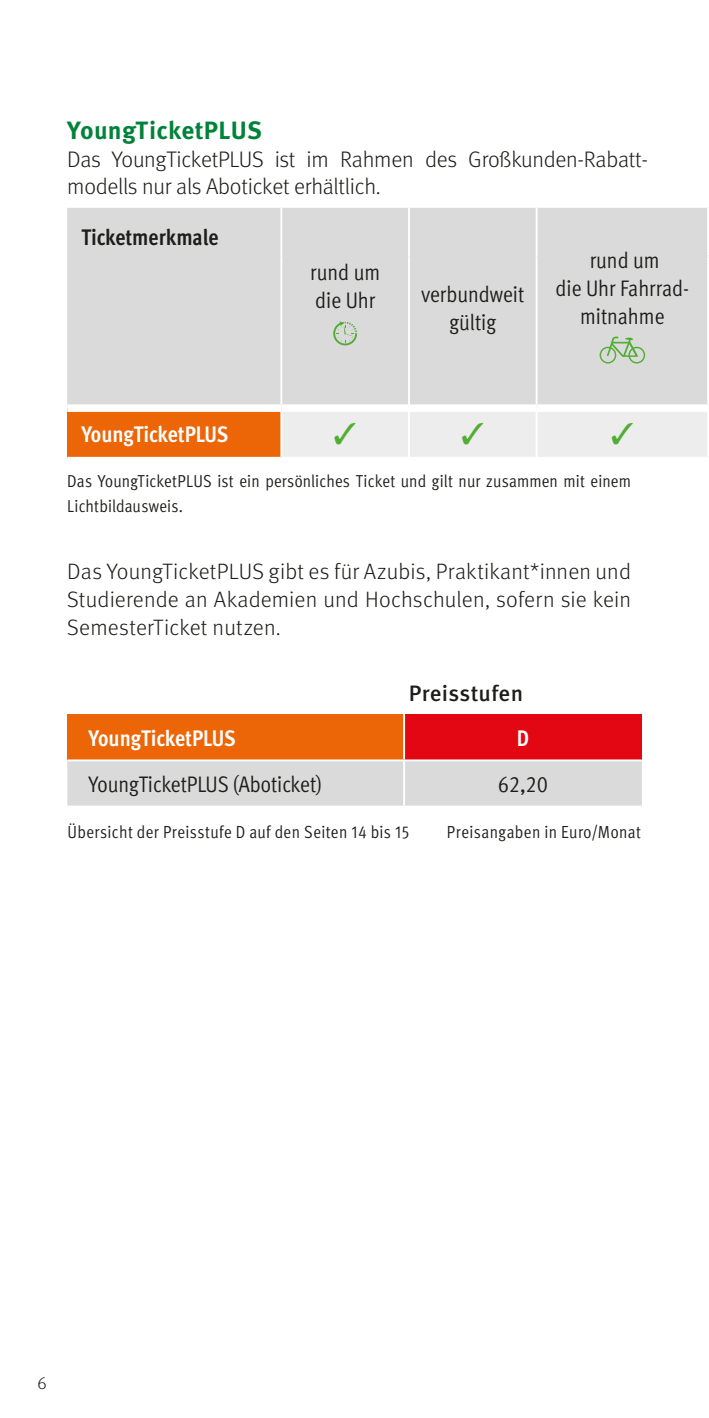
<style>
.page{position:relative;width:709px;height:1418px;background:#fff}
.page>*{position:absolute;margin:0;border:0;box-sizing:border-box;transform-origin:0 0}
.t1{font:700 25px "Meta Pro";letter-spacing:.01em;color:#008339}
.t2{font:22.5px/27.5px "Meta Pro Cond Norm";color:#1d1d1b;text-align:center}
.t3{font:300 22.5px/27.5px "Meta Pro";letter-spacing:-.01em;color:#1d1d1b}
.t4{font:700 condensed 22.5px "Meta Pro";letter-spacing:-.005em;color:#fff}
.t5{font:700 condensed 22.5px "Meta Pro";color:#1d1d1b}
.t6{font:300 22.25px/27.5px "Meta Pro";letter-spacing:.01em;color:#1d1d1b;text-align:justify}
.t7{font:500 22.25px "Meta Pro";letter-spacing:.01em;color:#1d1d1b}
.t8{font:condensed 17.5px "Meta Pro";letter-spacing:.02em;color:#1d1d1b}
.t9{font:300 17.5px "Meta Pro";color:#1d1d1b}
.t10{font:condensed 17.25px/25px "Meta Pro";letter-spacing:.005em;color:#1d1d1b}
</style>
<div class="page">
<div style="left:67px;top:408px;width:214px;height:50px;background:#ec6608"></div>
<div style="left:67px;top:208px;width:640px;height:196px;background:#dadada"></div>
<hr style="left:280px;top:208px;width:2px;height:48px;background:#fff">
<hr style="left:280px;top:256px;width:2px;height:148px;background:#fff">
<hr style="left:280px;top:412px;width:2px;height:45px;background:#fff">
<hr style="left:67px;top:457px;width:214px;height:2px;background:#fff">
<hr style="left:535px;top:208px;width:2px;height:48px;background:#fff">
<hr style="left:535px;top:256px;width:2px;height:148px;background:#fff">
<div style="left:67px;top:404px;width:214px;height:8px;background:#fff"></div>
<hr style="left:408px;top:208px;width:2px;height:48px;background:#fff">
<hr style="left:408px;top:256px;width:2px;height:152px;background:#fff">
<svg style="left:333px;top:321px;width:24px;height:24px"></svg>
<svg style="left:599px;top:336px;width:46px;height:27px"></svg>
<div style="left:67px;top:714px;width:337px;height:46px;background:#ec6608"></div>
<div style="left:404px;top:714px;width:238px;height:46px;background:#e30613"></div>
<div style="left:67px;top:761px;width:575px;height:44px;background:#dadada"></div>
<hr style="left:403px;top:714px;width:2px;height:45px;background:#fff">
<hr style="left:67px;top:759px;width:337px;height:2px;background:#fff">
<hr style="left:404px;top:759px;width:238px;height:2px;background:#fff">
<hr style="left:403px;top:761px;width:2px;height:44px;background:#fff">
<svg style="left:281px;top:404px;width:428px;height:54px"></svg>
<p class="t1" style="left:67px;top:111px;width:196px">YoungTicketPLUS</p>
<p class="t3" style="left:67px;top:144px;width:580px">Das YoungTicketPLUS ist im Rahmen des Großkunden-Rabatt&shy;modells nur als Aboticket erhältlich.</p>
<p class="t5" style="left:81px;top:220px;width:139px">Ticketmerkmale</p>
<p class="t2" style="left:310px;top:257px;width:71px;text-align:left">rund um die Uhr</p>
<p class="t2" style="left:421px;top:279px;width:104px">verbundweit gültig</p>
<p class="t2" style="left:555px;top:245px;width:135px">rund um<br>die Uhr Fahrrad&shy;mitnahme</p>
<p class="t4" style="left:81px;top:416px;width:149px">YoungTicketPLUS</p>
<p class="t10" style="left:67px;top:467px;width:565px">Das YoungTicketPLUS ist ein persönliches Ticket und gilt nur zusammen mit einem<br>Lichtbildausweis.</p>
<p class="t6" style="left:67px;top:557px;width:565px">Das YoungTicketPLUS gibt es für Azubis, Praktikant*innen und Studierende an Akademien und Hochschulen, sofern sie kein SemesterTicket nutzen.</p>
<p class="t7" style="left:409px;top:676px;width:116px">Preisstufen</p>
<p class="t4" style="left:89px;top:720px;width:149px">YoungTicketPLUS</p>
<p class="t4" style="left:517px;top:720px;width:14px">D</p>
<p class="t2" style="left:89px;top:769px;width:235px">YoungTicketPLUS (Aboticket)</p>
<p class="t2" style="left:498px;top:769px;width:52px">62,20</p>
<p class="t8" style="left:447px;top:819px;width:195px">Preisangaben in Euro/Monat</p>
<p class="t8" style="left:67px;top:819px;width:344px">Übersicht der Preisstufe D auf den Seiten 14 bis 15</p>
<p class="t9" style="left:37px;top:1370px;width:11px">6</p>
</div>
